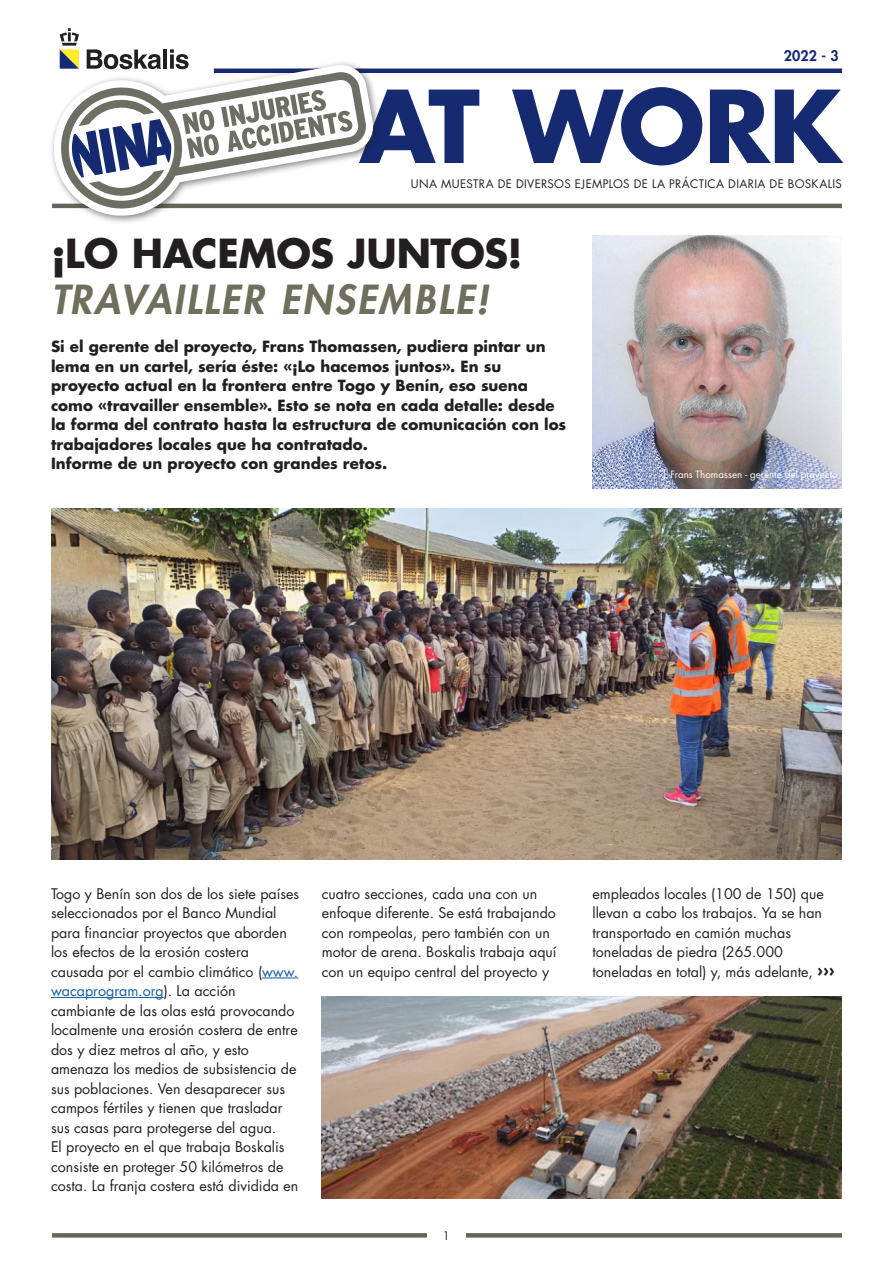
<style>
.page{position:relative;width:893px;height:1263px;background:#fff}
.page>*{position:absolute;margin:0;border:0;box-sizing:border-box;transform-origin:0 0}
._002_BOS_Heading_2_C{font:700 97.35px "Futura Std";letter-spacing:-.025em;color:#162a71}
._002_BOS_Heading_2_C-2{font:italic 800 39px/46.5px "Futura Std";letter-spacing:.055em;color:#706e5c}
._000_BOS_Introductio{font:700 15px/19.5px "Futura Std";letter-spacing:.005em;color:#231f20}
._005_BOS_Body___No_H{font:14.25px/19.5px "Futura Std";color:#231f20}
._000_BOS_Introductio-2{font:800 14.25px "Futura Std";color:#162a71}
._002_BOS_Heading_2_C-3{font:11.4px "Futura Std";letter-spacing:.035em;color:#231f20}
.Onderschrift{font:9.75px "Futura Std";letter-spacing:.005em;color:#fff}
.s1{font-weight:700;font-style:normal;color:#231f20}
.s2{color:#175d9e}
.s3{font-weight:700;font-size:16.5px}
</style>
<div class="page">
<div style="left:214px;top:68px;width:628px;height:5px;background:#162a71"></div>
<hr style="left:52px;top:204px;width:790px;height:4px;background:#64665c">
<svg style="left:52px;top:1233px;width:790px;height:4px;background:#686a61"></svg>
<div style="left:49px;top:61px;width:333px;height:164px;background:#231f20;opacity:.55"></div>
<svg style="left:52px;top:64px;width:323px;height:153px"></svg>
<svg style="left:59px;top:28px;width:308px;height:182px"></svg>
<div style="left:427px;top:1222px;width:38px;height:26px;background:#fff"></div>
<hr style="left:262px;top:977px;width:36px;height:1px;background:#175d9e">
<hr style="left:51px;top:997px;width:113px;height:1px;background:#175d9e">
<img style="left:51px;top:508px;width:791px;height:351px">
<img style="left:322px;top:996px;width:520px;height:202px">
<img style="left:592px;top:235px;width:250px;height:254px">
<p class="_000_BOS_Introductio-2" style="left:784px;top:46px;width:56px">2022 - 3</p>
<p class="_002_BOS_Heading_2_C" style="left:359px;top:62px;width:484px">AT WORK</p>
<p class="_002_BOS_Heading_2_C-3" style="left:411px;top:177px;width:432px">UNA MUESTRA DE DIVERSOS EJEMPLOS DE LA PRÁCTICA DIARIA DE BOSKALIS</p>
<p class="_002_BOS_Heading_2_C-2" style="left:51px;top:231px;width:473px"><span class="s1">¡LO HACEMOS JUNTOS!<br></span>TRAVAILLER ENSEMBLE!</p>
<p class="_000_BOS_Introductio" style="left:51px;top:337px;width:517px">Si el gerente del proyecto, Frans Thomassen, pudiera pintar un lema en un cartel, sería éste: «¡Lo hacemos juntos». En su proyecto actual en la frontera entre Togo y Benín, eso suena como «travailler ensemble». Esto se nota en cada detalle: desde la forma del contrato hasta la estructura de comunicación con los trabajadores locales que ha contratado.</p>
<p class="_000_BOS_Introductio" style="left:51px;top:454px;width:338px">Informe de un proyecto con grandes retos.</p>
<p class="Onderschrift" style="left:662px;top:468px;width:177px">| Frans Thomassen - gerente del proyecto</p>
<p class="_005_BOS_Body___No_H" style="left:51px;top:884px;width:250px">Togo y Benín son dos de los siete países seleccionados por el Banco Mundial para financiar proyectos que aborden los efectos de la erosión costera causada por el cambio climático (<span class="s2">www. wacaprogram.org</span>). La acción cambiante de las olas está provocando localmente una erosión costera de entre dos y diez metros al año, y esto amenaza los medios de subsistencia de sus poblaciones. Ven desaparecer sus campos fértiles y tienen que trasladar sus casas para protegerse del agua.</p>
<p class="_005_BOS_Body___No_H" style="left:51px;top:1137px;width:249px">El proyecto en el que trabaja Boskalis consiste en proteger 50 kilómetros de costa. La franja costera está dividida en</p>
<p class="_005_BOS_Body___No_H" style="left:322px;top:884px;width:236px">cuatro secciones, cada una con un enfoque diferente. Se está trabajando con rompeolas, pero también con un motor de arena. Boskalis trabaja aquí con un equipo central del proyecto y</p>
<p class="_002_BOS_Heading_2_C-3" style="left:443px;top:1228px;width:9px">1</p>
<p class="_005_BOS_Body___No_H" style="left:592px;top:884px;width:243px">empleados locales (100 de 150) que llevan a cabo los trabajos. Ya se han transportado en camión muchas toneladas de piedra (265.000 toneladas en total) y, más adelante, <span class="s3">›››</span></p>
</div>
